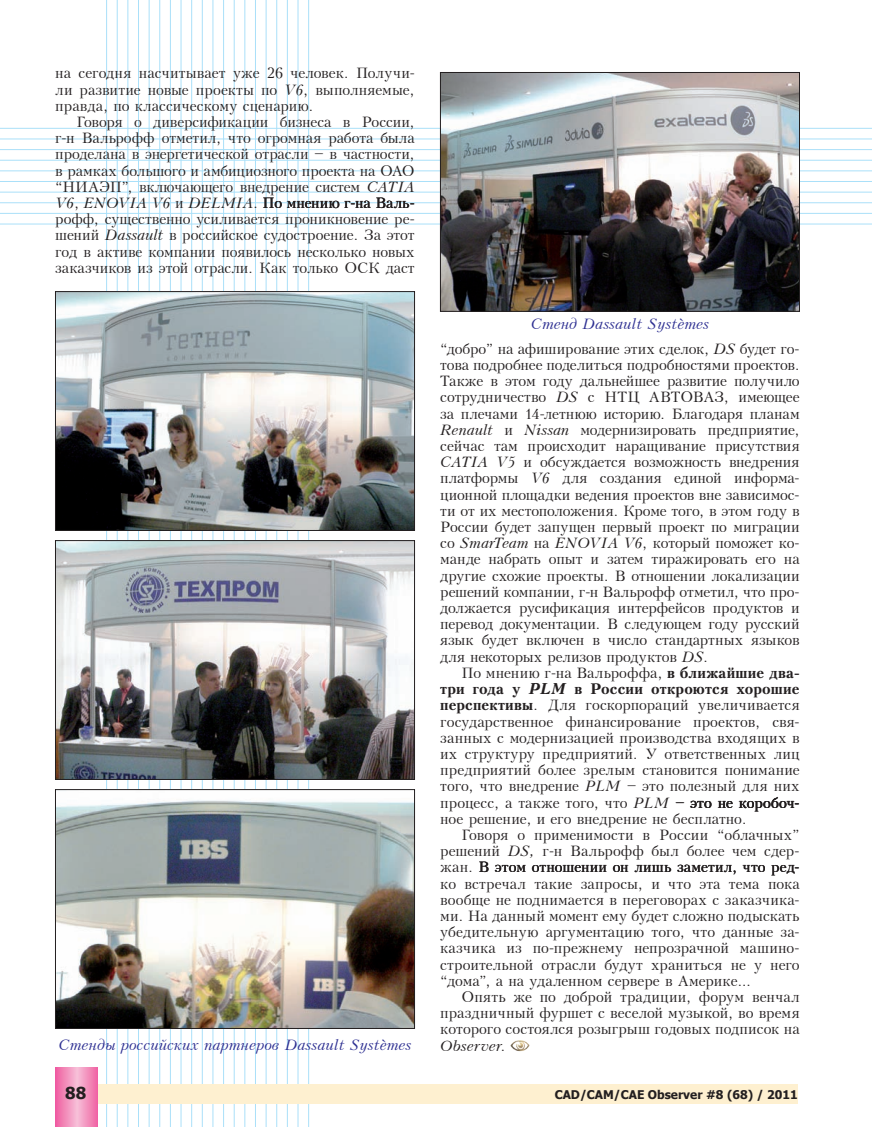
<style>
.page{position:relative;width:872px;height:1127px;background:#fff}
.page>*{position:absolute;margin:0;border:0;box-sizing:border-box;transform-origin:0 0}
.t1{font:700 16.5px "Tahoma";color:#231f20}
.A_body_text{font:15px/16.2px "Peterburg";letter-spacing:-.005em;color:#231f20;text-align:justify}
.Foto{font:italic 15px "Peterburg";color:#2e3092}
.A_body_text-2{font:italic 15px "Peterburg";letter-spacing:.005em;color:#231f20}
.t2{font:700 12px "Tahoma";color:#231f20}
.s1{font-style:italic}
.s2{font-weight:700}
.s3{font-weight:700;font-style:italic}
.s4{font-style:normal}
</style>
<div class="page">
<hr style="left:106px;top:0;width:1px;height:1127px;background:#aae0f9">
<hr style="left:117px;top:0;width:1px;height:1127px;background:#aae0f9">
<hr style="left:128px;top:0;width:1px;height:1127px;background:#aae0f9">
<hr style="left:138px;top:0;width:1px;height:1127px;background:#aae0f9">
<hr style="left:149px;top:0;width:1px;height:1127px;background:#aae0f9">
<hr style="left:159px;top:0;width:1px;height:1127px;background:#aae0f9">
<hr style="left:170px;top:0;width:1px;height:1127px;background:#aae0f9">
<hr style="left:181px;top:0;width:1px;height:1127px;background:#aae0f9">
<hr style="left:191px;top:0;width:1px;height:1127px;background:#aae0f9">
<hr style="left:202px;top:0;width:1px;height:1127px;background:#aae0f9">
<hr style="left:213px;top:0;width:1px;height:1127px;background:#aae0f9">
<hr style="left:223px;top:0;width:1px;height:1127px;background:#aae0f9">
<hr style="left:234px;top:0;width:1px;height:1127px;background:#aae0f9">
<hr style="left:244px;top:0;width:1px;height:1127px;background:#aae0f9">
<hr style="left:255px;top:0;width:1px;height:1127px;background:#aae0f9">
<hr style="left:266px;top:0;width:1px;height:1127px;background:#aae0f9">
<hr style="left:276px;top:0;width:1px;height:1127px;background:#aae0f9">
<hr style="left:287px;top:0;width:1px;height:1127px;background:#aae0f9">
<hr style="left:298px;top:0;width:1px;height:1127px;background:#aae0f9">
<hr style="left:308px;top:0;width:1px;height:1127px;background:#aae0f9">
<hr style="left:0;top:128px;width:872px;height:1px;background:#aae0f9">
<hr style="left:0;top:139px;width:872px;height:1px;background:#aae0f9">
<hr style="left:0;top:149px;width:872px;height:1px;background:#aae0f9">
<hr style="left:0;top:160px;width:872px;height:1px;background:#aae0f9">
<hr style="left:0;top:171px;width:872px;height:1px;background:#aae0f9">
<hr style="left:0;top:181px;width:872px;height:1px;background:#aae0f9">
<hr style="left:0;top:192px;width:872px;height:1px;background:#aae0f9">
<hr style="left:0;top:202px;width:872px;height:1px;background:#aae0f9">
<hr style="left:0;top:213px;width:872px;height:1px;background:#aae0f9">
<hr style="left:0;top:224px;width:872px;height:1px;background:#aae0f9">
<div style="left:55px;top:1084px;width:743px;height:20px;background:#fef0d0"></div>
<svg style="left:55px;top:1067px;width:43px;height:60px;background:#f28ebc"></svg>
<img style="left:511px;top:1040px;width:19px;height:12px">
<img style="left:57px;top:293px;width:356px;height:236px">
<div style="left:55px;top:291px;width:360px;height:240px;border:1px solid #231f20"></div>
<img style="left:57px;top:791px;width:356px;height:235px">
<div style="left:55px;top:789px;width:360px;height:239px;border:1px solid #231f20"></div>
<img style="left:57px;top:542px;width:356px;height:236px">
<div style="left:55px;top:540px;width:360px;height:240px;border:1px solid #231f20"></div>
<img style="left:442px;top:74px;width:355px;height:235px">
<div style="left:440px;top:72px;width:359px;height:239px;border:1px solid #231f20"></div>
<p class="A_body_text" style="left:55px;top:65px;width:361px">на сегодня насчитывает уже 26 человек. Получи&shy;ли развитие новые проекты по <span class="s1">V6</span>, выполняемые, правда, по классическому сценарию.</p>
<p class="A_body_text" style="left:55px;top:114px;width:361px;text-indent:21px">Говоря о диверсификации бизнеса в России, г-н Вальрофф отметил, что огромная работа была проделана в энергетической отрасли – в частности, в рамках большого и амбициозного проекта на ОАО “НИАЭП”, включающего внедрение систем <span class="s1">CATIA V6</span>, <span class="s1">ENOVIA V6</span> и <span class="s1">DELMIA</span>. По мнению г-на Валь&shy;рофф, существенно усиливается проникновение ре&shy;шений <span class="s1">Dassault</span> в российское судостроение. За этот год в активе компании появилось несколько новых заказчиков из этой отрасли. Как только ОСК даст</p>
<p class="Foto" style="left:531px;top:316px;width:180px">Стенд Dassault Syst¢mes</p>
<p class="A_body_text" style="left:440px;top:341px;width:361px">“добро” на афиширование этих сделок, <span class="s1">DS</span> будет го&shy;това подробнее поделиться подробностями проектов.<br>Также в этом году дальнейшее развитие получило сотрудничество <span class="s1">DS</span> с НТЦ АВТОВАЗ, имеющее за плечами 14-летнюю историю. Благодаря планам <span class="s1">Renault</span> и <span class="s1">Nissan</span> модернизировать предприятие, сейчас там происходит наращивание присутствия <span class="s1">CATIA V5</span> и обсуждается возможность внедрения платформы <span class="s1">V6</span> для создания единой информа&shy;ционной площадки ведения проектов вне зависимос&shy;ти от их местоположения. Кроме того, в этом году в России будет запущен первый проект по миграции со <span class="s1">SmarTeam</span> на <span class="s1">ENOVIA V6</span>, который поможет ко&shy;манде набрать опыт и затем тиражировать его на другие схожие проекты. В отношении локализации решений компании, г-н Вальрофф отметил, что про&shy;должается русификация интерфейсов продуктов и перевод документации. В следующем году русский язык будет включен в число стандартных языков для некоторых релизов продуктов <span class="s1">DS</span>.</p>
<p class="A_body_text" style="left:440px;top:665px;width:361px;text-indent:21px">По мнению г-на Вальроффа, <span class="s2">в ближайшие два&shy;три года у</span> <span class="s3">PLM</span> <span class="s2">в России откроются хорошие перспективы</span>. Для госкорпораций увеличивается государственное финансирование проектов, свя&shy;занных с модернизацией производства входящих в их структуру предприятий. У ответственных лиц предприятий более зрелым становится понимание того, что внедрение <span class="s1">PLM</span> – это полезный для них процесс, а также того, что <span class="s1">PLM</span> – это не коробоч&shy;ное решение, и его внедрение не бесплатно.</p>
<p class="A_body_text" style="left:440px;top:827px;width:361px;text-indent:21px">Говоря о применимости в России “облачных” решений <span class="s1">DS,</span> г-н Вальрофф был более чем сдер&shy;жан. В этом отношении он лишь заметил, что ред&shy;ко встречал такие запросы, и что эта тема пока вообще не поднимается в переговорах с заказчика&shy;ми. На данный момент ему будет сложно -подыскать убедительную аргументацию того, что данные за&shy;казчика из по-прежнему непрозрачной машино&shy;строительной отрасли будут храниться не у него “дома”, а на удаленном сервере в Америке...</p>
<p class="A_body_text" style="left:440px;top:989px;width:361px;text-indent:21px">Опять же по доброй традиции, форум венчал праздничный фуршет с веселой музыкой, во время которого состоялся розыгрыш годовых подписок на</p>
<p class="Foto" style="left:59px;top:1036px;width:354px">Стенды российских партнеров Dassault Syst¢mes</p>
<p class="A_body_text-2" style="left:440px;top:1037px;width:67px">Observer<span class="s4">.</span></p>
<p class="t1" style="left:65px;top:1081px;width:23px">88</p>
<p class="t2" style="left:554px;top:1086px;width:245px">CAD/CAM/CAE Observer #8 (68) / 2011</p>
</div>
